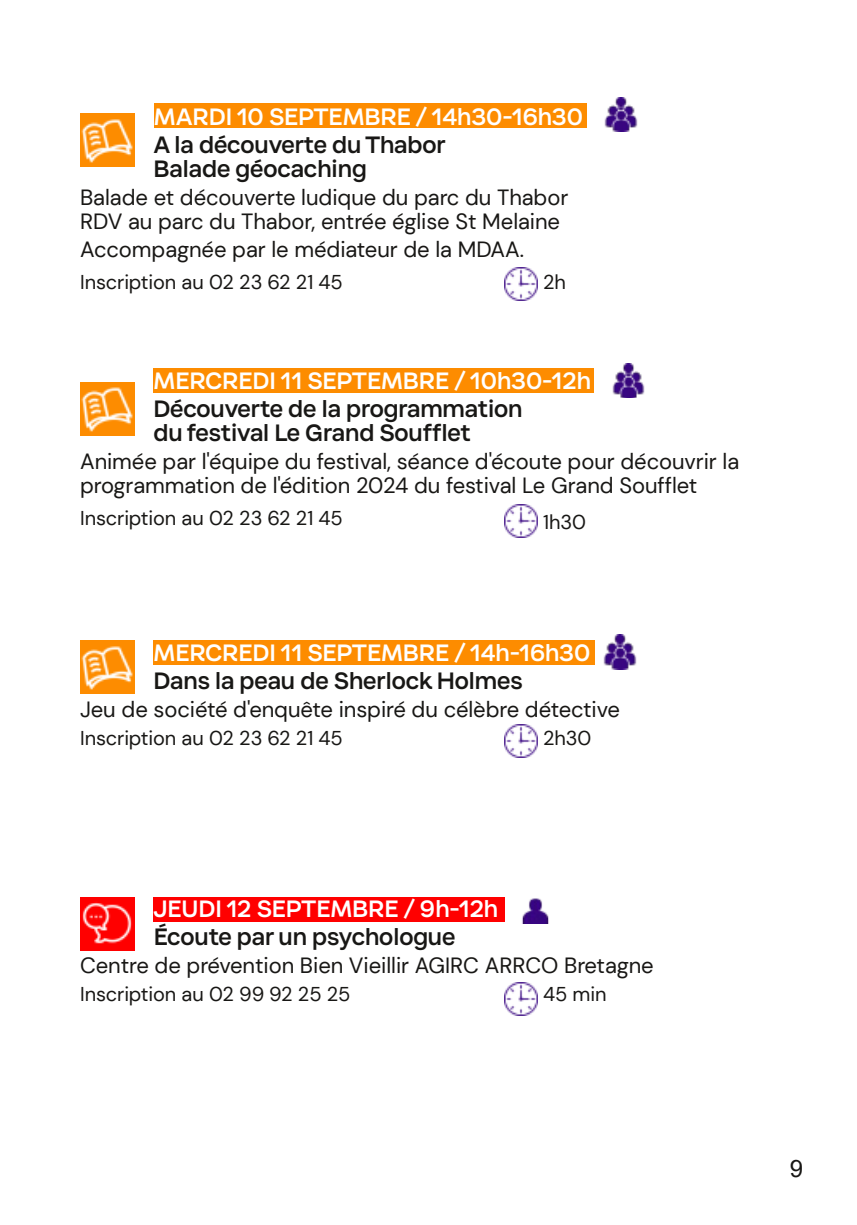
<style>
.page{position:relative;width:857px;height:1225px;background:#fff}
.page>*{position:absolute;margin:0;border:0;box-sizing:border-box;transform-origin:0 0}
.t1{font:24px "Arial";color:#181715}
.t2{font:22px/24px "DM Sans";letter-spacing:-.005em;color:#181715}
.t3{font:500 22px/24px "Condate";letter-spacing:-.005em;color:#181715}
.t4{font:500 22px "Condate";letter-spacing:-.005em;color:#fff}
.t5{font:20px "DM Sans";letter-spacing:-.005em;color:#181715}
</style>
<div class="page">
<div style="left:153px;top:640px;width:442px;height:25px;background:#fd8c00"></div>
<img style="left:504px;top:724px;width:33px;height:33px">
<img style="left:603px;top:635px;width:33px;height:34px">
<div style="left:80px;top:640px;width:55px;height:54px;background:#fd8c00"></div>
<img style="left:81px;top:646px;width:52px;height:44px">
<div style="left:153px;top:368px;width:440px;height:25px;background:#fd8c00"></div>
<img style="left:612px;top:363px;width:33px;height:35px">
<img style="left:504px;top:504px;width:33px;height:33px">
<div style="left:80px;top:382px;width:55px;height:53px;background:#fd8c00"></div>
<img style="left:81px;top:387px;width:52px;height:45px">
<div style="left:153px;top:897px;width:351px;height:24px;background:#f00"></div>
<img style="left:522px;top:898px;width:27px;height:25px">
<img style="left:504px;top:982px;width:33px;height:33px">
<div style="left:80px;top:897px;width:55px;height:53px;background:#f00"></div>
<img style="left:82px;top:902px;width:50px;height:42px">
<img style="left:504px;top:267px;width:33px;height:33px">
<img style="left:604px;top:97px;width:34px;height:34px">
<div style="left:80px;top:113px;width:55px;height:53px;background:#fd8c00"></div>
<img style="left:81px;top:119px;width:52px;height:44px">
<div style="left:153px;top:103px;width:433px;height:25px;background:#fd8c00"></div>
<p class="t4" style="left:154px;top:108px;width:430px">MARDI 10 SEPTEMBRE / 14h30-16h30</p>
<p class="t3" style="left:153px;top:135px;width:293px">A la découverte du Thabor<br>Balade géocaching</p>
<p class="t2" style="left:80px;top:186px;width:489px">Balade et découverte ludique du parc du Thabor</p>
<p class="t2" style="left:80px;top:210px;width:481px">RDV au parc du Thabor, entrée église St Melaine</p>
<p class="t2" style="left:80px;top:238px;width:445px">Accompagnée par le médiateur de la MDAA.</p>
<p class="t5" style="left:80px;top:269px;width:264px">Inscription au 02 23 62 21 45</p>
<p class="t5" style="left:543px;top:269px;width:24px">2h</p>
<p class="t4" style="left:153px;top:372px;width:438px">MERCREDI 11 SEPTEMBRE / 10h30-12h</p>
<p class="t3" style="left:153px;top:399px;width:370px">Découverte de la programmation du festival Le Grand Soufflet</p>
<p class="t2" style="left:80px;top:450px;width:660px">Animée par l'équipe du festival, séance d'écoute pour découvrir la programmation de l'édition 2024 du festival Le Grand Soufflet</p>
<p class="t5" style="left:80px;top:505px;width:264px">Inscription au 02 23 62 21 45</p>
<p class="t5" style="left:543px;top:509px;width:44px">1h30</p>
<p class="t4" style="left:153px;top:644px;width:438px">MERCREDI 11 SEPTEMBRE / 14h-16h30</p>
<p class="t3" style="left:153px;top:671px;width:370px">Dans la peau de Sherlock Holmes</p>
<p class="t2" style="left:80px;top:698px;width:541px">Jeu de société d'enquête inspiré du célèbre détective</p>
<p class="t5" style="left:80px;top:725px;width:264px">Inscription au 02 23 62 21 45</p>
<p class="t5" style="left:543px;top:725px;width:50px">2h30</p>
<p class="t4" style="left:153px;top:900px;width:346px">JEUDI 12 SEPTEMBRE / 9h-12h</p>
<p class="t2" style="left:80px;top:954px;width:575px">Centre de prévention Bien Vieillir AGIRC ARRCO Bretagne</p>
<p class="t5" style="left:80px;top:981px;width:272px">Inscription au 02 99 92 25 25</p>
<p class="t5" style="left:543px;top:981px;width:65px">45 min</p>
<p class="t3" style="left:154px;top:927px;width:303px">Écoute par un psychologue</p>
<p class="t1" style="left:789px;top:1154px;width:15px">9</p>
</div>
